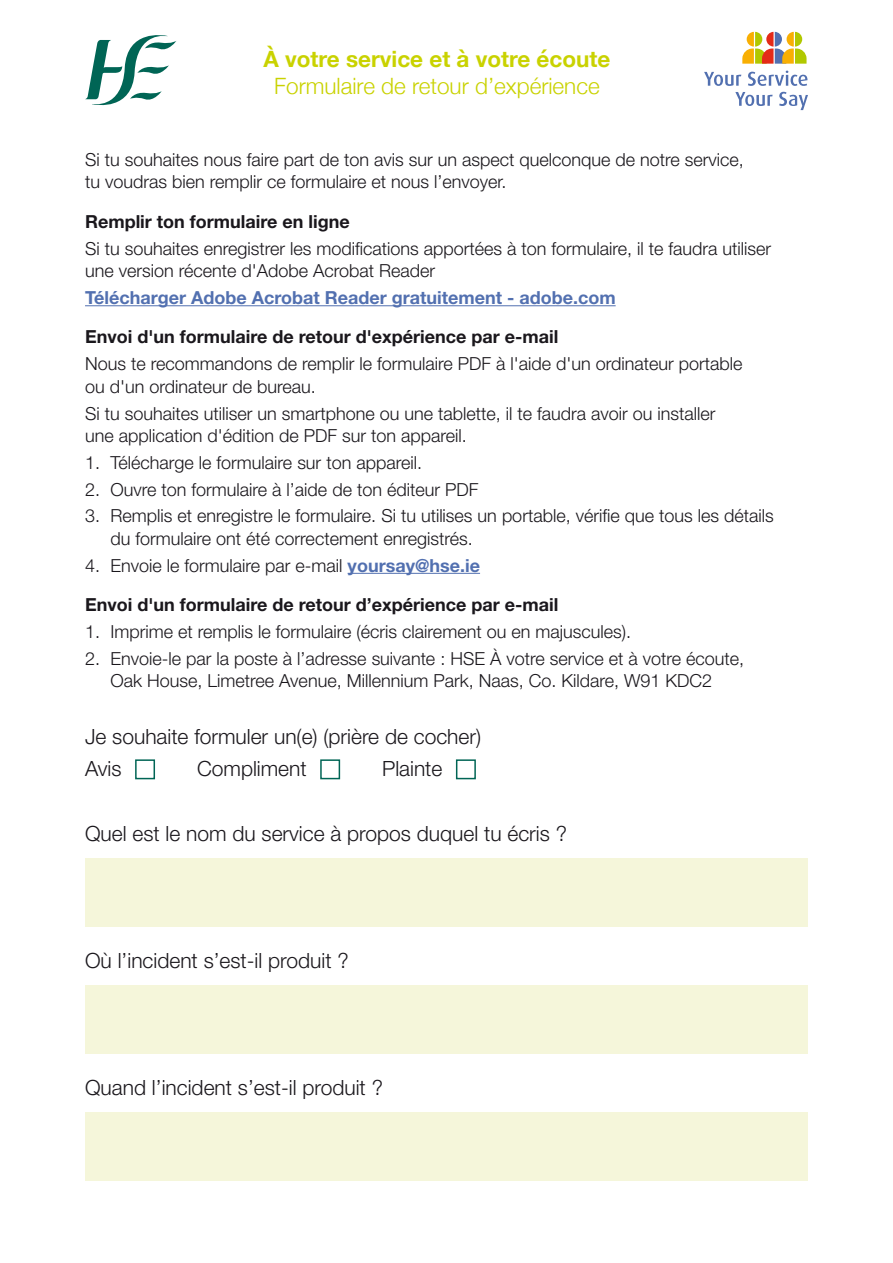
<style>
.page{position:relative;width:893px;height:1263px;background:#fff}
.page>*{position:absolute;margin:0;border:0;box-sizing:border-box;transform-origin:0 0}
.t1{font:300 22.5px/27px "Helvetica Neue";color:#c9d200;text-align:center}
.t2{font:300 21px "Helvetica Neue LT Std";color:#1a171c}
.Body_-_web{font:300 18px/22.5px "Helvetica Neue LT Std";color:#1a171c}
.Head_3_-_web{font:700 18px "Helvetica Neue LT Std";color:#1a171c}
.Body_-_web-2{font:700 18px "Helvetica Neue LT Std";color:#5270b0}
.s1{font-weight:700}
.s2{font-weight:700;color:#5270b0}
</style>
<div class="page">
<hr style="left:85px;top:305px;width:531px;height:1px;background:#5270b0">
<hr style="left:348px;top:573px;width:132px;height:1px;background:#5270b0">
<div style="left:135px;top:759px;width:20px;height:20px;border:2px solid #006555"></div>
<div style="left:320px;top:759px;width:20px;height:20px;border:2px solid #006555"></div>
<div style="left:456px;top:759px;width:20px;height:20px;border:2px solid #006555"></div>
<div style="left:85px;top:858px;width:723px;height:68px;background:#f5f6da"></div>
<div style="left:85px;top:985px;width:723px;height:68px;background:#f5f6da"></div>
<div style="left:85px;top:1112px;width:723px;height:68px;background:#f5f6da"></div>
<svg style="left:85px;top:35px;width:91px;height:71px"></svg>
<svg style="left:704px;top:72px;width:37px;height:14px"></svg>
<svg style="left:748px;top:71px;width:60px;height:15px"></svg>
<svg style="left:735px;top:92px;width:38px;height:14px"></svg>
<svg style="left:779px;top:92px;width:29px;height:18px"></svg>
<svg style="left:742px;top:32px;width:64px;height:32px"></svg>
<p class="t1" style="left:263px;top:43px;width:348px"><span class="s1">À votre service et à votre écoute<br></span>Formulaire de retour d’expérience</p>
<p class="Body_-_web" style="left:85px;top:148px;width:660px">Si tu souhaites nous faire part de ton avis sur un aspect quelconque de notre service, tu voudras bien remplir ce formulaire et nous l’envoyer.</p>
<h3 class="Head_3_-_web" style="left:85px;top:210px;width:266px">Remplir ton formulaire en ligne</h3>
<p class="Body_-_web" style="left:85px;top:237px;width:688px">Si tu souhaites enregistrer les modifications apportées à ton formulaire, il te faudra utiliser une version récente d'Adobe Acrobat Reader</p>
<p class="Body_-_web-2" style="left:85px;top:286px;width:532px">Télécharger Adobe Acrobat Reader gratuitement - adobe.com</p>
<h3 class="Head_3_-_web" style="left:85px;top:326px;width:475px">Envoi d'un formulaire de retour d'expérience par e-mail</h3>
<p class="Body_-_web" style="left:85px;top:352px;width:659px">Nous te recommandons de remplir le formulaire PDF à l'aide d'un ordinateur portable ou d'un ordinateur de bureau.</p>
<p class="Body_-_web" style="left:85px;top:401px;width:632px">Si tu souhaites utiliser un smartphone ou une tablette, il te faudra avoir ou installer une application d'édition de PDF sur ton appareil.</p>
<p class="Body_-_web" style="left:85px;top:451px;width:338px">1. Télécharge le formulaire sur ton appareil.</p>
<p class="Body_-_web" style="left:85px;top:477px;width:395px">2. Ouvre ton formulaire à l’aide de ton éditeur PDF</p>
<p class="Body_-_web" style="left:111px;top:504px;width:665px;text-indent:-26px">3. Remplis et enregistre le formulaire. Si tu utilises un portable, vérifie que tous les détails du formulaire ont été correctement enregistrés.</p>
<p class="Body_-_web" style="left:85px;top:553px;width:396px">4. Envoie le formulaire par e-mail <span class="s2">yoursay@hse.ie</span></p>
<h3 class="Head_3_-_web" style="left:85px;top:593px;width:475px">Envoi d'un formulaire de retour d’expérience par e-mail</h3>
<p class="Body_-_web" style="left:85px;top:620px;width:547px">1. Imprime et remplis le formulaire (écris clairement ou en majuscules).</p>
<p class="Body_-_web" style="left:85px;top:646px;width:661px;text-align:center">2. Envoie-le par la poste à l’adresse suivante : HSE À votre service et à votre écoute,<br>Oak House, Limetree Avenue, Millennium Park, Naas, Co. Kildare, W91 KDC2</p>
<p class="t2" style="left:85px;top:723px;width:398px">Je souhaite formuler un(e) (prière de cocher)</p>
<p class="t2" style="left:85px;top:756px;width:38px">Avis</p>
<p class="t2" style="left:197px;top:756px;width:111px">Compliment</p>
<p class="t2" style="left:382px;top:756px;width:62px">Plainte</p>
<p class="t2" style="left:85px;top:821px;width:483px">Quel est le nom du service à propos duquel tu écris ?</p>
<p class="t2" style="left:85px;top:948px;width:265px">Où l’incident s’est-il produit ?</p>
<p class="t2" style="left:85px;top:1075px;width:299px">Quand l’incident s’est-il produit ?</p>
</div>
